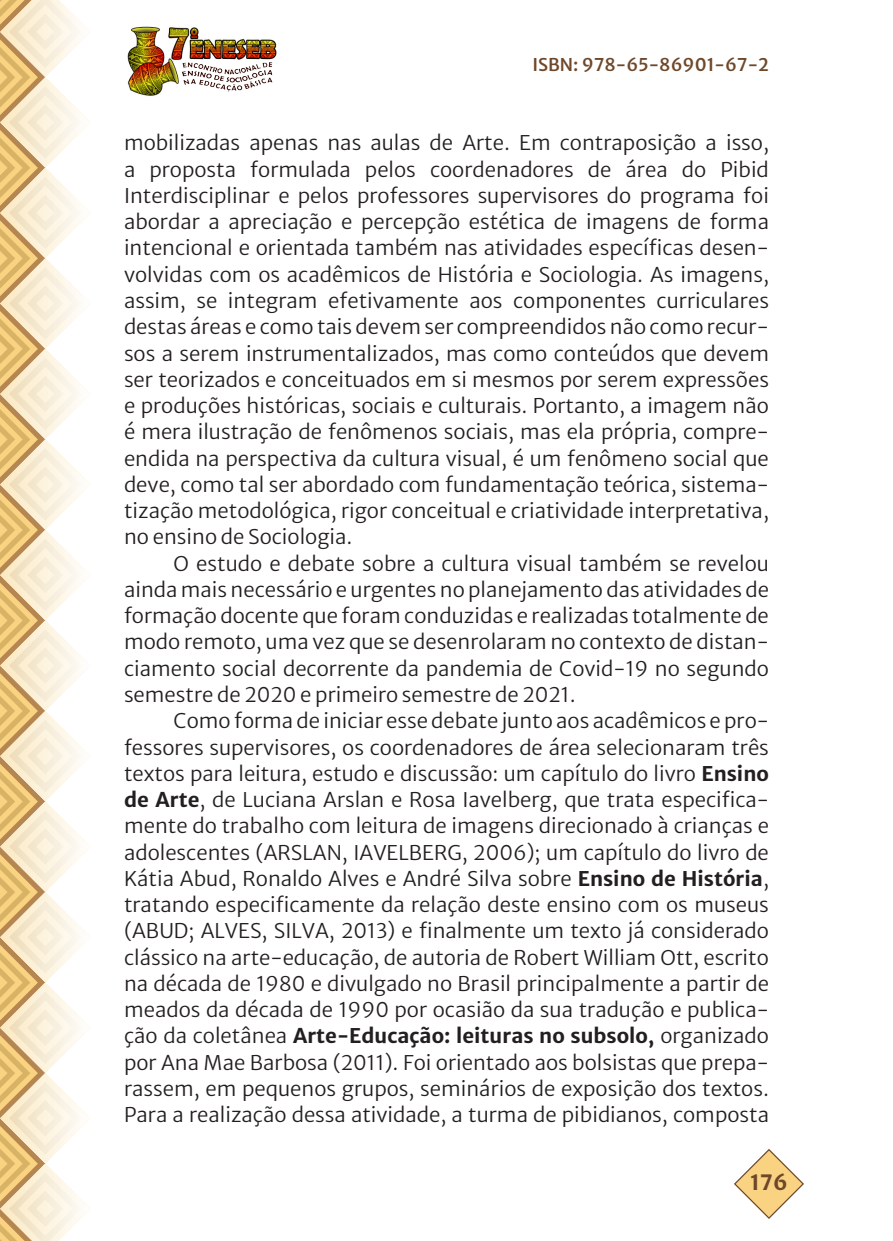
<style>
.page{position:relative;width:893px;height:1241px;background:#fff}
.page>*{position:absolute;margin:0;border:0;box-sizing:border-box;transform-origin:0 0}
.t1{font:700 21px "Merriweather Sans";color:#6f482a}
._4_CORPO{font:300 20.12px/26.2px "Merriweather Sans";color:#231f20;text-align:justify}
.t2{font:500 17.5px "Merriweather Sans";color:#6f482a}
.s1{font-weight:700}
</style>
<div class="page">
<img style="left:127px;top:26px;width:150px;height:70px">
<svg style="left:0;top:0;width:90px;height:1240px"></svg>
<svg style="left:734px;top:1149px;width:70px;height:69px"></svg>
<p class="t2" style="left:532px;top:49px;width:238px">ISBN: 978-65-86901-67-2</p>
<p class="_4_CORPO" style="left:124px;top:128px;width:646px">mobilizadas apenas nas aulas de Arte. Em contraposição a isso, a proposta formulada pelos coordenadores de área do Pibid Interdisciplinar e pelos professores supervisores do programa foi abordar a apreciação e percepção estética de imagens de forma intencional e orientada também nas atividades específicas desen&shy;volvidas com os acadêmicos de História e Sociologia. As imagens, assim, se integram efetivamente aos componentes curriculares destas áreas e como tais devem ser compreendidos não como recur&shy;sos a serem instrumentalizados, mas como conteúdos que devem ser teorizados e conceituados em si mesmos por serem expressões e produções históricas, sociais e culturais. Portanto, a imagem não é mera ilustração de fenômenos sociais, mas ela própria, compre&shy;endida na perspectiva da cultura visual, é um fenômeno social que deve, como tal ser abordado com fundamentação teórica, sistema&shy;tização metodológica, rigor conceitual e criatividade interpretativa, no ensino de Sociologia.</p>
<p class="_4_CORPO" style="left:124px;top:548px;width:646px;text-indent:50px">O estudo e debate sobre a cultura visual também se revelou ainda mais necessário e urgentes no planejamento das atividades de formação docente que foram conduzidas e realizadas totalmente de modo remoto, uma vez que se desenrolaram no contexto de distan&shy;ciamento social decorrente da pandemia de Covid-19 no segundo semestre de 2020 e primeiro semestre de 2021.</p>
<p class="_4_CORPO" style="left:124px;top:705px;width:646px;text-indent:50px">Como forma de iniciar esse debate junto aos acadêmicos e pro&shy;fessores supervisores, os coordenadores de área selecionaram três textos para leitura, estudo e discussão: um capítulo do livro <span class="s1">Ensino de Arte</span>, de Luciana Arslan e Rosa Iavelberg, que trata especifica&shy;mente do trabalho com leitura de imagens direcionado à crianças e adolescentes (ARSLAN, IAVELBERG, 2006); um capítulo do livro de Kátia Abud, Ronaldo Alves e André Silva sobre <span class="s1">Ensino de História</span>, tratando especificamente da relação deste ensino com os museus (ABUD; ALVES, SILVA, 2013) e finalmente um texto já considerado clássico na arte-educação, de autoria de Robert William Ott, escrito na década de 1980 e divulgado no Brasil principalmente a partir de meados da década de 1990 por ocasião da sua tradução e publica&shy;ção da coletânea <span class="s1">Arte-Educação: leituras no subsolo,</span> organizado por Ana Mae Barbosa (2011). Foi orientado aos bolsistas que prepa&shy;rassem, em pequenos grupos, seminários de exposição dos textos.<br>Para a realização dessa atividade, a turma de pibidianos, composta</p>
<p class="t1" style="left:750px;top:1164px;width:39px">176</p>
</div>
